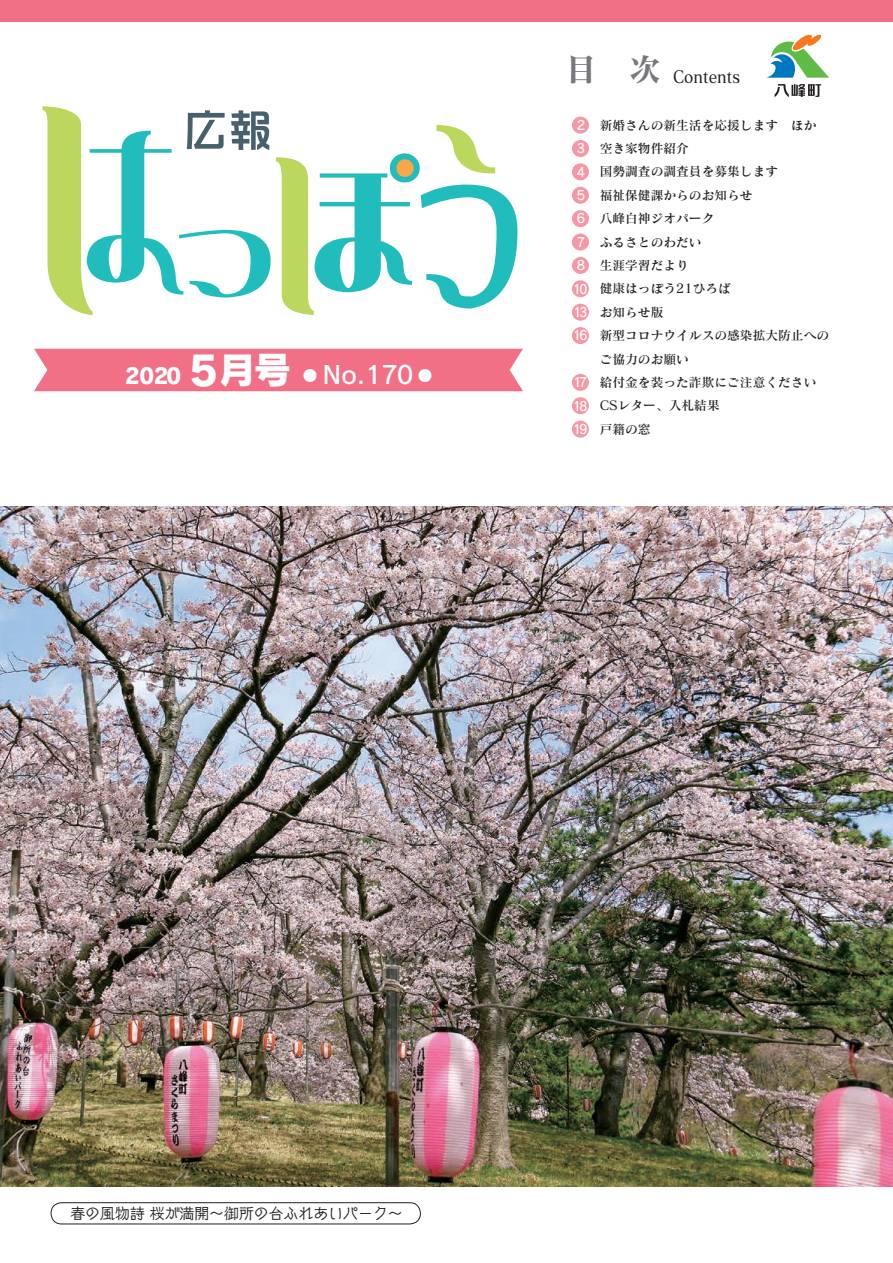
<style>
.page{position:relative;width:893px;height:1263px;background:#fff}
.page>*{position:absolute;margin:0;border:0;box-sizing:border-box;transform-origin:0 0}
.t1{font:24.3px "Rodin Pro DB";color:#fff}
.t2{font:21.3px "Rodin Pro EB";color:#fff}
.t3{font:16.95px "Matisse Pro DB";color:#231f20;scale:.88 1}
.t4{font:14.85px "New Cinema A Std D";color:#231f20}
.t5{font:12.75px/23.4px "Matisse Pro DB";color:#231f20}
.t6{font:12.75px/23.4px "Rodin Pro DB";letter-spacing:-.155em;color:#fff;scale:.95 1}
.t7{font:12.75px/23.4px "Rodin Pro DB";letter-spacing:-.155em;color:#fff;text-align:justify;scale:.9 1}
.s1{font-size:40.35px}
.s2{font-size:37.5px}
.s3{font-size:14.7px}
.s4{font-family:"Matisse Pro B";font-size:31.95px;color:#76787b}
</style>
<div class="page">
<img style="left:0;top:506px;width:893px;height:680px">
<div style="left:572px;top:117px;width:17px;height:17px;background:#f598a3;border-radius:50%"></div>
<div style="left:572px;top:140px;width:17px;height:17px;background:#f598a3;border-radius:50%"></div>
<div style="left:572px;top:163px;width:17px;height:17px;background:#f598a3;border-radius:50%"></div>
<div style="left:572px;top:187px;width:17px;height:17px;background:#f598a3;border-radius:50%"></div>
<div style="left:572px;top:210px;width:17px;height:17px;background:#f598a3;border-radius:50%"></div>
<div style="left:572px;top:234px;width:17px;height:17px;background:#f598a3;border-radius:50%"></div>
<div style="left:572px;top:257px;width:17px;height:17px;background:#f598a3;border-radius:50%"></div>
<div style="left:572px;top:280px;width:17px;height:17px;background:#f598a3;border-radius:50%"></div>
<div style="left:572px;top:304px;width:17px;height:17px;background:#f598a3;border-radius:50%"></div>
<div style="left:572px;top:327px;width:17px;height:17px;background:#f598a3;border-radius:50%"></div>
<div style="left:572px;top:374px;width:17px;height:17px;background:#f598a3;border-radius:50%"></div>
<div style="left:572px;top:397px;width:17px;height:17px;background:#f598a3;border-radius:50%"></div>
<div style="left:572px;top:421px;width:17px;height:17px;background:#f598a3;border-radius:50%"></div>
<svg style="left:774px;top:84px;width:47px;height:13px"></svg>
<svg style="left:767px;top:34px;width:62px;height:44px"></svg>
<svg style="left:43px;top:106px;width:474px;height:209px"></svg>
<div style="left:0;top:0;width:893px;height:21px;background:#f17085"></div>
<div style="left:34px;top:349px;width:489px;height:42px;background:#f17085"></div>
<div style="left:51px;top:1202px;width:370px;height:22px;border:1px solid #231f20;border-radius:11px"></div>
<h2 class="t2" style="left:125px;top:361px;width:168px">2020 <span class="s1">5</span><span class="s2">月号</span></h2>
<h1 class="t1" style="left:303px;top:359px;width:131px"><span class="s3">●</span> No.170 <span class="s3">●</span></h1>
<h3 class="t3" style="left:565px;top:66px;width:200px"><span class="s4">目　次</span> Contents</h3>
<p class="t5" style="left:600px;top:113px;width:231px">新婚さんの新生活を応援します　ほか空き家物件紹介<br>国勢調査の調査員を募集します<br>福祉保健課からのお知らせ<br>八峰白神ジオパーク<br>ふるさとのわだい<br>生涯学習だより<br>健康はっぽう21ひろば<br>お知らせ版<br>新型コロナウイルスの感染拡大防止へのご協力のお願い<br>給付金を装った詐欺にご注意ください<br>CSレター、入札結果<br>戸籍の窓</p>
<p class="t6" style="left:573px;top:113px;width:16px">2<br>3<br>4<br>5<br>6<br>7<br>8<br>10<br>13<br>16</p>
<p class="t7" style="left:573px;top:370px;width:17px">17<br>18<br>19</p>
<p class="t4" style="left:70px;top:1202px;width:334px">春の風物詩 桜が満開～御所の台ふれあいパーク～</p>
</div>
